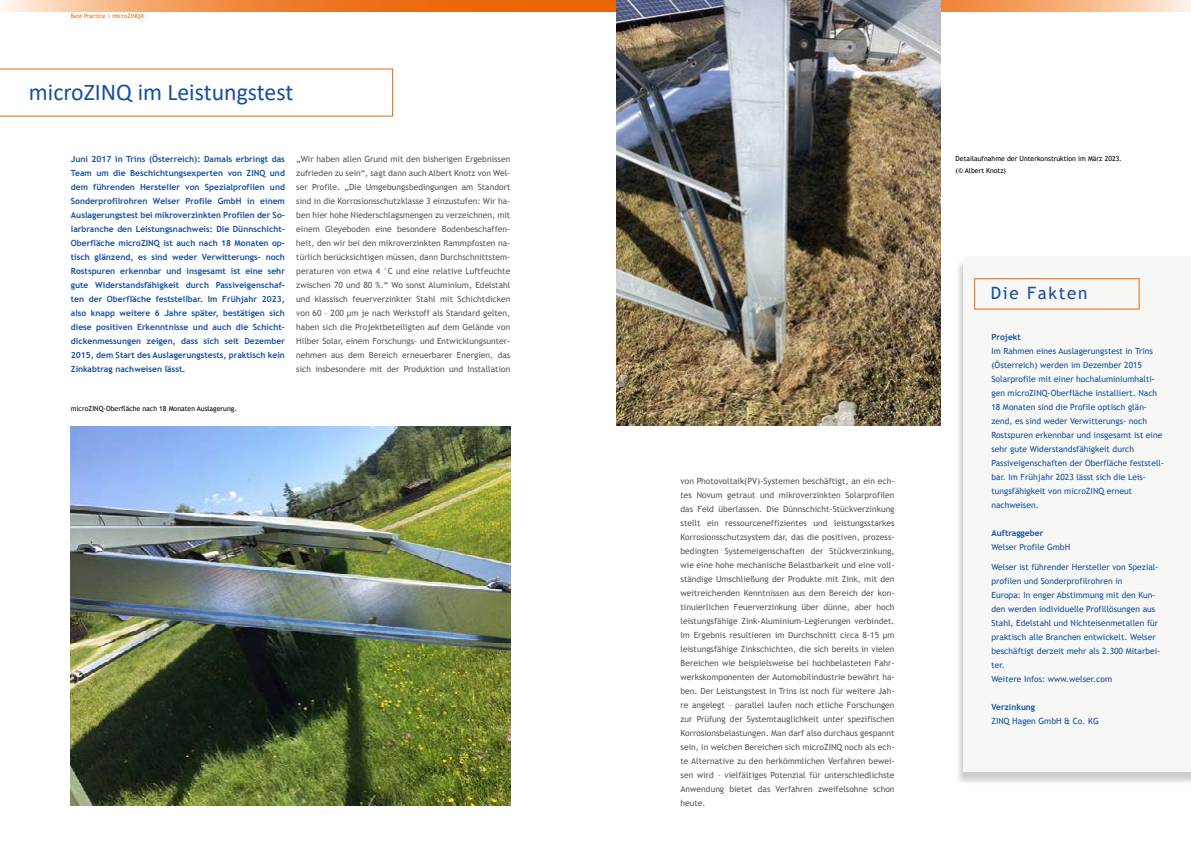
<style>
.page{position:relative;width:1191px;height:842px;background:#fff}
.page>*{position:absolute;margin:0;border:0;box-sizing:border-box;transform-origin:0 0}
.t1{font:24px "Calibri";color:#164f9d}
.t2{font:17px "Trebuchet MS";letter-spacing:.1em;color:#164f9d}
.t3{font:8.5px/14px "Trebuchet MS";color:#575756;text-align:justify}
.t4{font:8.5px/14px "Trebuchet MS";color:#164f9d}
.t5{font:700 8.5px/14px "Trebuchet MS";color:#164f9d;text-align:justify}
.t6{font:7px/12px "Trebuchet MS";color:#000}
.t7{font:6px "Trebuchet MS";color:#ec6608}
</style>
<div class="page">
<svg style="left:1px;top:0;width:594px;height:11px;background:#f18c45"></svg>
<svg style="left:0;top:69px;width:393px;height:47px"></svg>
<svg style="left:595px;top:0;width:596px;height:11px;background:#f5ad78"></svg>
<div style="left:955px;top:259px;width:236px;height:526px;background:#000;opacity:.2"></div>
<div style="left:963px;top:257px;width:228px;height:515px;background:#f7f7f5"></div>
<img style="left:617px;top:0;width:323px;height:426px">
<img style="left:71px;top:427px;width:439px;height:379px">
<p class="t7" style="left:71px;top:12px;width:75px">Best Practice | microZINQ®</p>
<h1 class="t1" style="left:29px;top:75px;width:266px">microZINQ im Leistungstest</h1>
<p class="t5" style="left:71px;top:152px;width:216px">Juni 2017 in Trins (Österreich): Damals erbringt das Team um die Beschichtungsexperten von ZINQ und dem führenden Hersteller von Spezialprofilen und Sonderprofilrohren Welser Profile GmbH in einem Auslagerungstest bei mikroverzinkten Profilen der So&shy;larbranche den Leistungsnachweis: Die Dünnschicht-Oberfläche microZINQ ist auch nach 18 Monaten op&shy;tisch glänzend, es sind weder Verwitterungs- noch Rostspuren erkennbar und insgesamt ist eine sehr gute Widerstandsfähigkeit durch Passiveigenschaf&shy;ten der Oberfläche feststellbar. Im Frühjahr 2023, also knapp weitere 6 Jahre später, bestätigen sich diese positiven Erkenntnisse und auch die Schicht&shy;dickenmessungen zeigen, dass sich seit Dezember 2015, dem Start des Auslagerungstests, praktisch kein Zinkabtrag nachweisen lässt.</p>
<p class="t6" style="left:71px;top:402px;width:167px">microZINQ-Oberfläche nach 18 Monaten Auslagerung.</p>
<p class="t3" style="left:296px;top:152px;width:215px">„Wir haben allen Grund mit den bisherigen Ergebnissen zufrieden zu sein“, sagt dann auch Albert Knotz von Wel&shy;ser Profile. „Die Umgebungsbedingungen am Standort sind in die Korrosionsschutzklasse 3 einzustufen: Wir ha&shy;ben hier hohe Niederschlagsmengen zu verzeichnen, mit einem Gleyeboden eine besondere Bodenbeschaffen&shy;heit, den wir bei den mikroverzinkten Rammpfosten na&shy;türlich berücksichtigen müssen, dann Durchschnittstem&shy;peraturen von etwa 4 °C und eine relative Luftfeuchte zwischen 70 und 80 %.“ Wo sonst Aluminium, Edelstahl und klassisch feuerverzinkter Stahl mit Schichtdicken von 60 – 200 µm je nach Werkstoff als Standard gelten, haben sich die Projektbeteiligten auf dem Gelände von Hilber Solar, einem Forschungs- und Entwicklungsunter&shy;nehmen aus dem Bereich erneuerbarer Energien, das sich insbesondere mit der Produktion und Installation</p>
<p class="t6" style="left:955px;top:153px;width:168px">Detailaufnahme der Unterkonstruktion im März 2023. (© Albert Knotz)</p>
<h2 class="t2" style="left:990px;top:282px;width:98px">Die Fakten</h2>
<p class="t5" style="left:991px;top:330px;width:31px">Projekt</p>
<p class="t4" style="left:991px;top:344px;width:174px">Im Rahmen eines Auslagerungstest in Trins (Österreich) werden im Dezember 2015<br>Solarprofile mit einer hochaluminiumhalti&shy;gen microZINQ-Oberfläche installiert. Nach 18 Monaten sind die Profile optisch glän&shy;zend, es sind weder Verwitterungs- noch Rostspuren erkennbar und insgesamt ist eine sehr gute Widerstandsfähigkeit durch Passiveigenschaften der Oberfläche feststell&shy;bar. Im Frühjahr 2023 lässt sich die Leis&shy;tungsfähigkeit von microZINQ erneut nachweisen.</p>
<p class="t5" style="left:991px;top:526px;width:53px">Auftraggeber</p>
<p class="t4" style="left:991px;top:540px;width:80px">Welser Profile GmbH</p>
<p class="t4" style="left:991px;top:560px;width:170px">Welser ist führender Hersteller von Spezial&shy;profilen und Sonderprofilrohren in<br>Europa: In enger Abstimmung mit den Kun&shy;den werden individuelle Profillösungen aus Stahl, Edelstahl und Nichteisenmetallen für praktisch alle Branchen entwickelt. Welser beschäftigt derzeit mehr als 2.300 Mitarbei&shy;ter.<br>Weitere Infos: www.welser.com</p>
<p class="t5" style="left:991px;top:700px;width:45px">Verzinkung</p>
<p class="t4" style="left:991px;top:714px;width:109px">ZINQ Hagen GmbH &amp; Co. KG</p>
<p class="t3" style="left:680px;top:474px;width:216px">von Photovoltaik(PV)-Systemen beschäftigt, an ein ech&shy;tes Novum getraut und mikroverzinkten Solarprofilen das Feld überlassen. Die Dünnschicht-Stückverzinkung stellt ein ressourceneffizientes und leistungsstarkes Korrosionsschutzsystem dar, das die positiven, prozess&shy;bedingten Systemeigenschaften der Stückverzinkung, wie eine hohe mechanische Belastbarkeit und eine voll&shy;ständige Umschließung der Produkte mit Zink, mit den weitreichenden Kenntnissen aus dem Bereich der kon&shy;tinuierlichen Feuerverzinkung über dünne, aber hoch leistungsfähige Zink-Aluminium-Legierungen verbindet.<br>Im Ergebnis resultieren im Durchschnitt circa 8-15 μm leistungsfähige Zinkschichten, die sich bereits in vielen Bereichen wie beispielsweise bei hochbelasteten Fahr&shy;werkskomponenten der Automobilindustrie bewährt ha&shy;ben. Der Leistungstest in Trins ist noch für weitere Jah&shy;re angelegt – parallel laufen noch etliche Forschungen zur Prüfung der Systemtauglichkeit unter spezifischen Korrosionsbelastungen. Man darf also durchaus gespannt sein, in welchen Bereichen sich microZINQ noch als ech&shy;te Alternative zu den herkömmlichen Verfahren bewei&shy;sen wird – vielfältiges Potenzial für unterschiedlichste Anwendung bietet das Verfahren zweifelsohne schon heute.</p>
</div>
